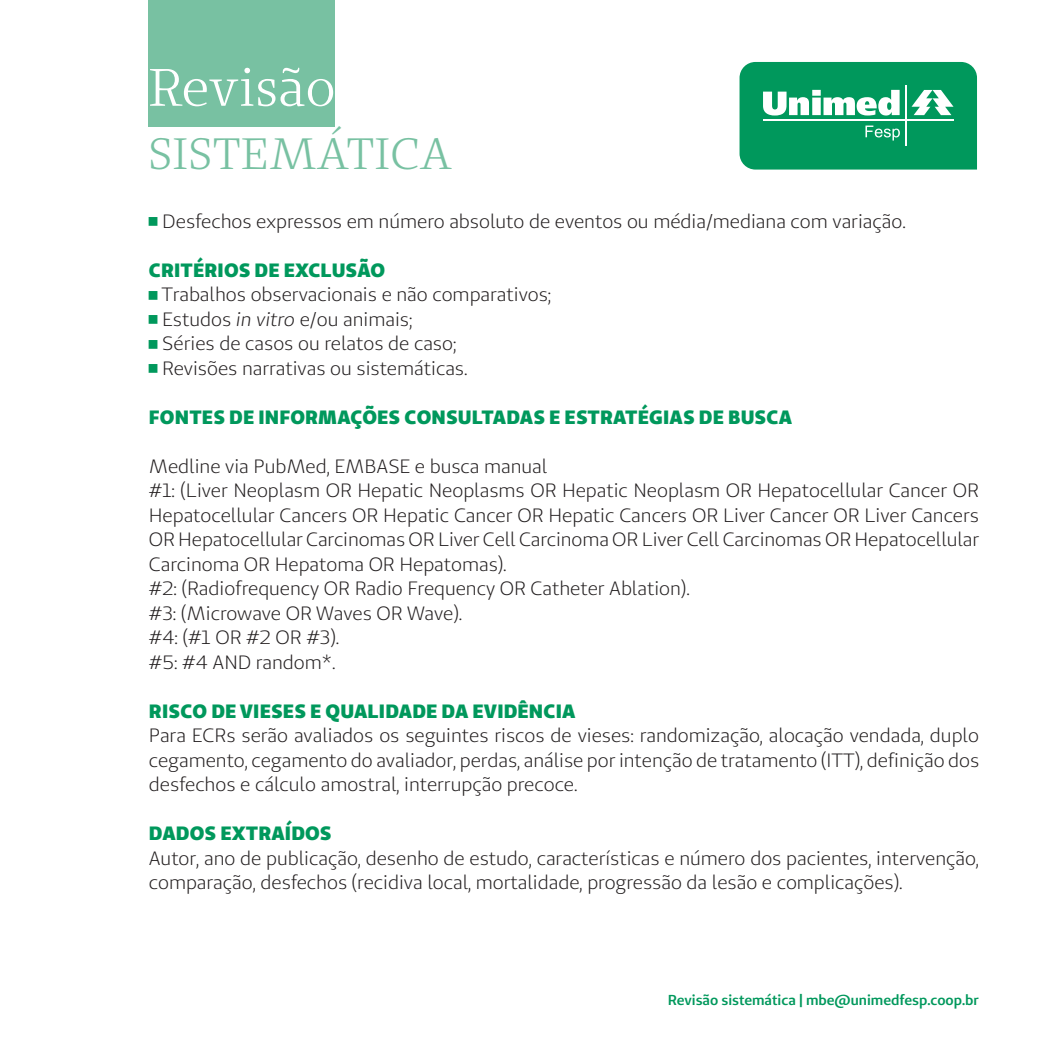
<style>
.page{position:relative;width:1042px;height:1042px;background:#fff}
.page>*{position:absolute;margin:0;border:0;box-sizing:border-box;transform-origin:0 0}
.t1{font:52.5px "Unimed Serif";color:#fff}
.t2{font:43.75px "Unimed Serif";letter-spacing:.01em;color:#78c1a2}
.Texto{font:19.25px/24.5px "Unimed Sans";color:#231f20;text-align:justify}
.Intertítulo{font:900 19.25px "Unimed Sans";letter-spacing:.01em;color:#00985c}
.t3{font:600 14.35px "Unimed Sans";color:#00985c}
.s1{font-style:italic}
</style>
<div class="page">
<div style="left:148px;top:0;width:186px;height:127px;background:#78c1a2"></div>
<svg style="left:739px;top:62px;width:238px;height:108px"></svg>
<h1 class="t1" style="left:148px;top:54px;width:189px">Revisão</h1>
<h2 class="t2" style="left:148px;top:126px;width:305px">SISTEMÁTICA</h2>
<p class="Texto" style="left:162px;top:209px;width:745px">Desfechos expressos em número absoluto de eventos ou média/mediana com variação.</p>
<p class="Intertítulo" style="left:149px;top:257px;width:238px">CRITÉRIOS DE EXCLUSÃO</p>
<p class="Texto" style="left:162px;top:282px;width:391px">Trabalhos observacionais e não comparativos;</p>
<p class="Texto" style="left:162px;top:307px;width:252px">Estudos <span class="s1">in vitro</span> e/ou animais;</p>
<p class="Texto" style="left:162px;top:331px;width:296px">Séries de casos ou relatos de caso;</p>
<p class="Texto" style="left:162px;top:356px;width:307px">Revisões narrativas ou sistemáticas.</p>
<p class="Intertítulo" style="left:149px;top:404px;width:644px">FONTES DE INFORMAÇÕES CONSULTADAS E ESTRATÉGIAS DE BUSCA</p>
<p class="Texto" style="left:149px;top:454px;width:400px">Medline via PubMed, EMBASE e busca manual</p>
<p class="Texto" style="left:149px;top:478px;width:832px">#1: (Liver Neoplasm OR Hepatic Neoplasms OR Hepatic Neoplasm OR Hepatocellular Cancer OR Hepatocellular Cancers OR Hepatic Cancer OR Hepatic Cancers OR Liver Cancer OR Liver Cancers OR Hepatocellular Carcinomas OR Liver Cell Carcinoma OR Liver Cell Carcinomas OR Hepatocellular Carcinoma OR Hepatoma OR Hepatomas).</p>
<p class="Texto" style="left:149px;top:576px;width:542px">#2: (Radiofrequency OR Radio Frequency OR Catheter Ablation).</p>
<p class="Texto" style="left:149px;top:601px;width:315px">#3: (Microwave OR Waves OR Wave).</p>
<p class="Texto" style="left:149px;top:625px;width:192px">#4: (#1 OR #2 OR #3).</p>
<p class="Texto" style="left:149px;top:650px;width:188px">#5: #4 AND random*.</p>
<p class="Intertítulo" style="left:149px;top:698px;width:428px">RISCO DE VIESES E QUALIDADE DA EVIDÊNCIA</p>
<p class="Texto" style="left:149px;top:723px;width:832px">Para ECRs serão avaliados os seguintes riscos de vieses: randomização, alocação vendada, duplo cegamento, cegamento do avaliador, perdas, análise por intenção de tratamento (ITT), definição dos desfechos e cálculo amostral, interrupção precoce.</p>
<p class="Intertítulo" style="left:149px;top:820px;width:184px">DADOS EXTRAÍDOS</p>
<p class="Texto" style="left:149px;top:846px;width:831px">Autor, ano de publicação, desenho de estudo, características e número dos pacientes, intervenção, comparação, desfechos (recidiva local, mortalidade, progressão da lesão e complicações).</p>
<p class="t3" style="left:668px;top:990px;width:313px">Revisão sistemática | mbe@unimedfesp.coop.br</p>
</div>
